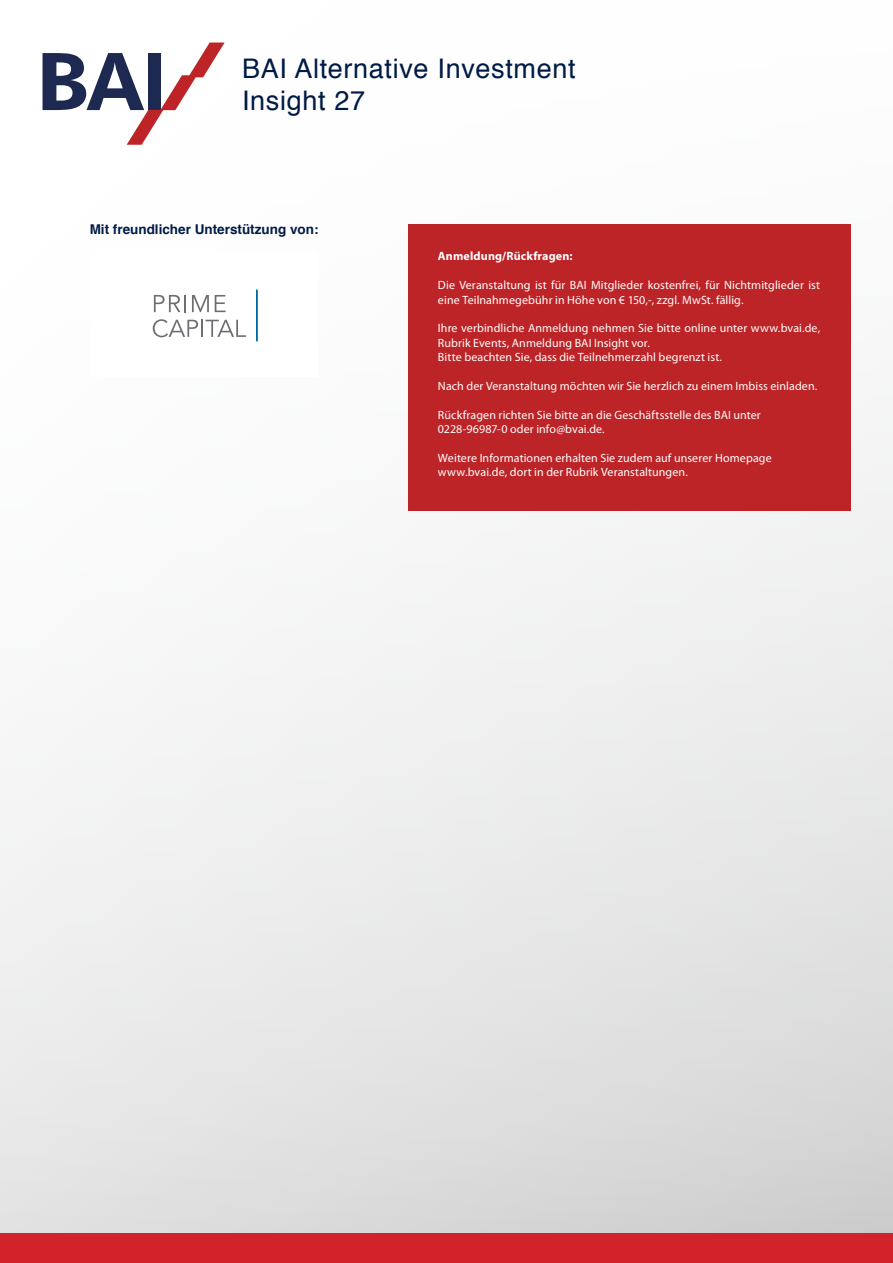
<style>
.page{position:relative;width:893px;height:1263px;background:#fff}
.page>*{position:absolute;margin:0;border:0;box-sizing:border-box;transform-origin:0 0}
.t1{font:27px/32.4px "Helvetica";letter-spacing:.025em;color:#001b45}
.t2{font:700 13.5px "Helvetica";color:#001b45}
.t3{font:12px/14.4px "Myriad Pro";letter-spacing:.01em;color:#fff}
.t4{font:700 12px "Myriad Pro";letter-spacing:.01em;color:#fff}
</style>
<div class="page">
<div style="left:0;top:0;width:893px;height:1263px;background:linear-gradient(to bottom,#fff,#ddddde)"></div>
<svg style="left:43px;top:43px;width:182px;height:102px"></svg>
<div style="left:408px;top:224px;width:442px;height:287px;background:#bc2427"></div>
<div style="left:91px;top:251px;width:226px;height:126px;background:#fff"></div>
<hr style="left:256px;top:290px;width:2px;height:51px;background:#0065a4">
<svg style="left:154px;top:295px;width:32px;height:17px"></svg>
<svg style="left:192px;top:295px;width:17px;height:17px"></svg>
<svg style="left:215px;top:295px;width:11px;height:17px"></svg>
<svg style="left:153px;top:319px;width:93px;height:18px"></svg>
<div style="left:0;top:1234px;width:893px;height:29px;background:#d2232a"></div>
<h1 class="t1" style="left:242px;top:53px;width:335px">BAI Alternative Investment<br>Insight 27</h1>
<p class="t2" style="left:90px;top:219px;width:230px">Mit freundlicher Unterstützung von:</p>
<p class="t4" style="left:438px;top:249px;width:136px">Anmeldung/Rückfragen:</p>
<p class="t3" style="left:438px;top:278px;width:384px">Die Veranstaltung ist für BAI Mitglieder kostenfrei, für Nichtmitglieder ist eine Teilnahmegebühr in Höhe von € 150,-, zzgl. MwSt. fällig.</p>
<p class="t3" style="left:438px;top:321px;width:384px">Ihre verbindliche Anmeldung nehmen Sie bitte online unter www.bvai.de,<br>Rubrik Events, Anmeldung BAI Insight vor.<br>Bitte beachten Sie, dass die Teilnehmerzahl begrenzt ist.</p>
<p class="t3" style="left:438px;top:379px;width:381px">Nach der Veranstaltung möchten wir Sie herzlich zu einem Imbiss einladen.</p>
<p class="t3" style="left:438px;top:407px;width:324px">Rückfragen richten Sie bitte an die Geschäftsstelle des BAI unter<br>0228-96987-0 oder info@bvai.de.</p>
<p class="t3" style="left:438px;top:451px;width:335px">Weitere Informationen erhalten Sie zudem auf unserer Homepage www.bvai.de, dort in der Rubrik Veranstaltungen.</p>
</div>
